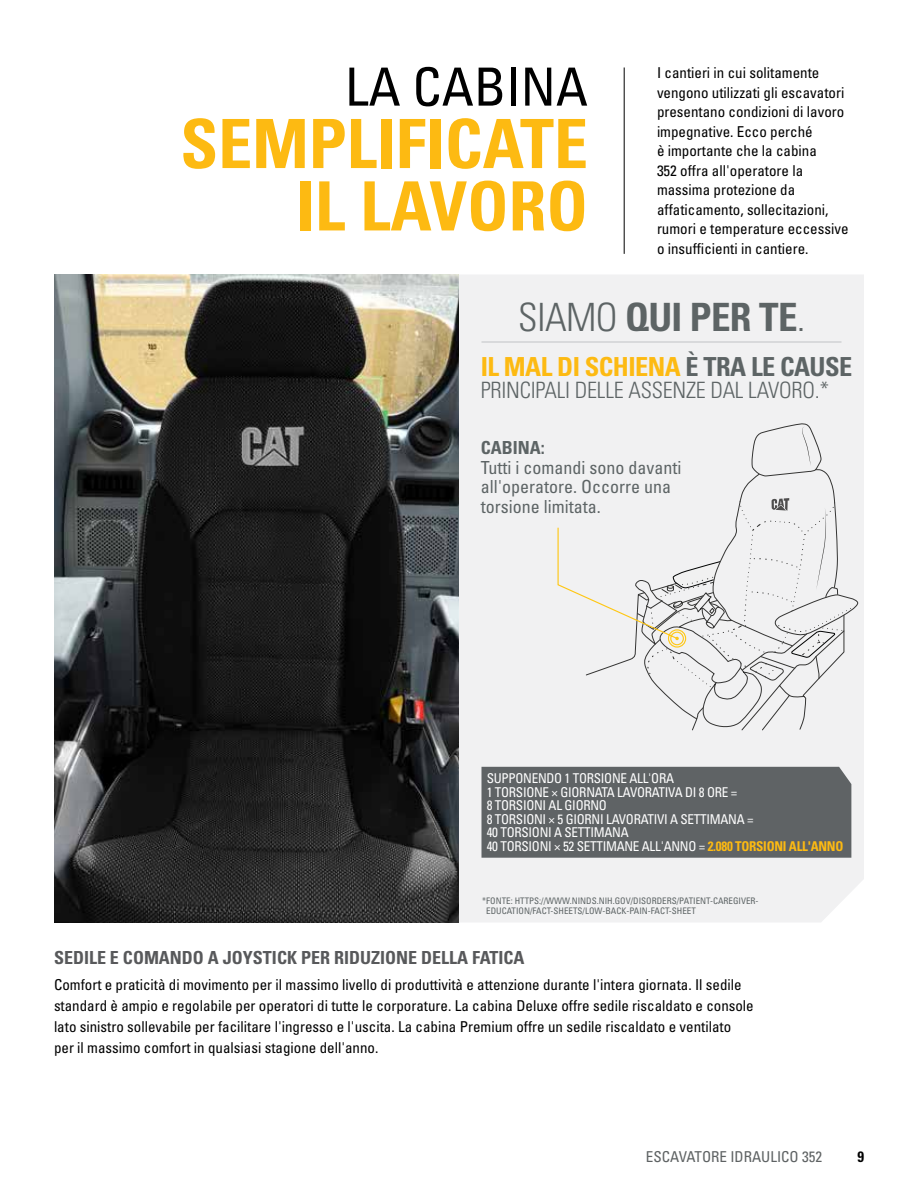
<style>
.page{position:relative;width:918px;height:1188px;background:#fff}
.page>*{position:absolute;margin:0;border:0;box-sizing:border-box;transform-origin:0 0}
.t1{font:700 condensed 67.95px/62.4px "Univers LT Std";color:#fdba12;text-align:right}
.t2{font:condensed 52.65px "Univers LT Std";color:#000}
.t3{font:700 condensed 39px "Univers LT Std";letter-spacing:-.015em;color:#5d6465}
.t4{font:700 condensed 26.25px "Univers LT Std";letter-spacing:-.02em;color:#fdba12}
.t5{font:300 condensed 22.5px "Univers LT Std";letter-spacing:-.01em;color:#5d6465}
.t6{font:condensed 18px/19.5px "Univers LT Std";color:#5d6465}
.t7{font:700 condensed 18px "Univers LT Std";color:#58595b}
.t8{font:700 condensed 18px "Univers LT Std";color:#5d6465}
.t9{font:condensed 15px/19.5px "Univers LT Std";color:#000}
.t10{font:condensed 15px "Univers LT Std";color:#5e6263}
.t11{font:700 condensed 15px "Univers LT Std";color:#000}
.t12{font:condensed 13.5px/13.5px "Univers LT Std";letter-spacing:-.02em;color:#fff}
.t13{font:condensed 9px/10.5px "Univers LT Std";color:#5d6465}
.s1{font-weight:300}
.s2{color:#5d6465}
.s3{font-weight:700;color:#fdba12}
</style>
<div class="page">
<img style="left:54px;top:274px;width:405px;height:648px">
<hr style="left:624px;top:68px;width:1px;height:186px;background:#000">
<div style="left:459px;top:275px;width:405px;height:647px;background:#f1f1f2"></div>
<hr style="left:482px;top:341px;width:360px;height:2px;background:#c6c8ca">
<div style="left:557px;top:422px;width:301px;height:309px;background:#f1f1f2"></div>
<div style="left:482px;top:767px;width:369px;height:91px;background:#5f6365"></div>
<h2 class="t2" style="left:345px;top:54px;width:244px">LA CABINA</h2>
<h1 class="t1" style="left:180px;top:112px;width:409px">SEMPLIFICATE<br>IL LAVORO</h1>
<p class="t9" style="left:657px;top:63px;width:193px">I cantieri in cui solitamente vengono utilizzati gli escavatori presentano condizioni di lavoro impegnative. Ecco perché<br>è importante che la cabina<br>352 offra all'operatore la massima protezione da affaticamento, sollecitazioni, rumori e temperature eccessive o insufficienti in cantiere.</p>
<h3 class="t3" style="left:518px;top:293px;width:289px"><span class="s1">SIAMO</span> QUI PER TE<span class="s1">.</span></h3>
<h3 class="t4" style="left:481px;top:350px;width:373px">IL MAL DI SCHIENA <span class="s2">È TRA LE CAUSE</span></h3>
<h3 class="t5" style="left:481px;top:377px;width:350px">PRINCIPALI DELLE ASSENZE DAL LAVORO.*</h3>
<p class="t8" style="left:481px;top:437px;width:66px">CABINA:</p>
<p class="t6" style="left:481px;top:457px;width:202px">Tutti i comandi sono davanti all'operatore. Occorre una torsione limitata.</p>
<p class="t12" style="left:487px;top:772px;width:358px">SUPPONENDO 1 TORSIONE ALL'ORA<br>1 TORSIONE × GIORNATA LAVORATIVA DI 8 ORE =<br>8 TORSIONI AL GIORNO<br>8 TORSIONI × 5 GIORNI LAVORATIVI A SETTIMANA =<br>40 TORSIONI A SETTIMANA<br>40 TORSIONI × 52 SETTIMANE ALL'ANNO = <span class="s3">2.080 TORSIONI ALL'ANNO</span></p>
<p class="t13" style="left:486px;top:895px;width:274px;text-indent:-4px">*FONTE: HTTPS://WWW.NINDS.NIH.GOV/DISORDERS/PATIENT-CAREGIVER-<br>EDUCATION/FACT-SHEETS/LOW-BACK-PAIN-FACT-SHEET</p>
<p class="t7" style="left:54px;top:947px;width:472px">SEDILE E COMANDO A JOYSTICK PER RIDUZIONE DELLA FATICA</p>
<p class="t9" style="left:54px;top:973px;width:701px;line-height:21px">Comfort e praticità di movimento per il massimo livello di produttività e attenzione durante l'intera giornata. Il sedile standard è ampio e regolabile per operatori di tutte le corporature. La cabina Deluxe offre sedile riscaldato e console lato sinistro sollevabile per facilitare l'ingresso e l'uscita. La cabina Premium offre un sedile riscaldato e ventilato per il massimo comfort in qualsiasi stagione dell'anno.</p>
<p class="t10" style="left:646px;top:1147px;width:178px">ESCAVATORE IDRAULICO 352</p>
<p class="t11" style="left:857px;top:1147px;width:8px">9</p>
</div>
